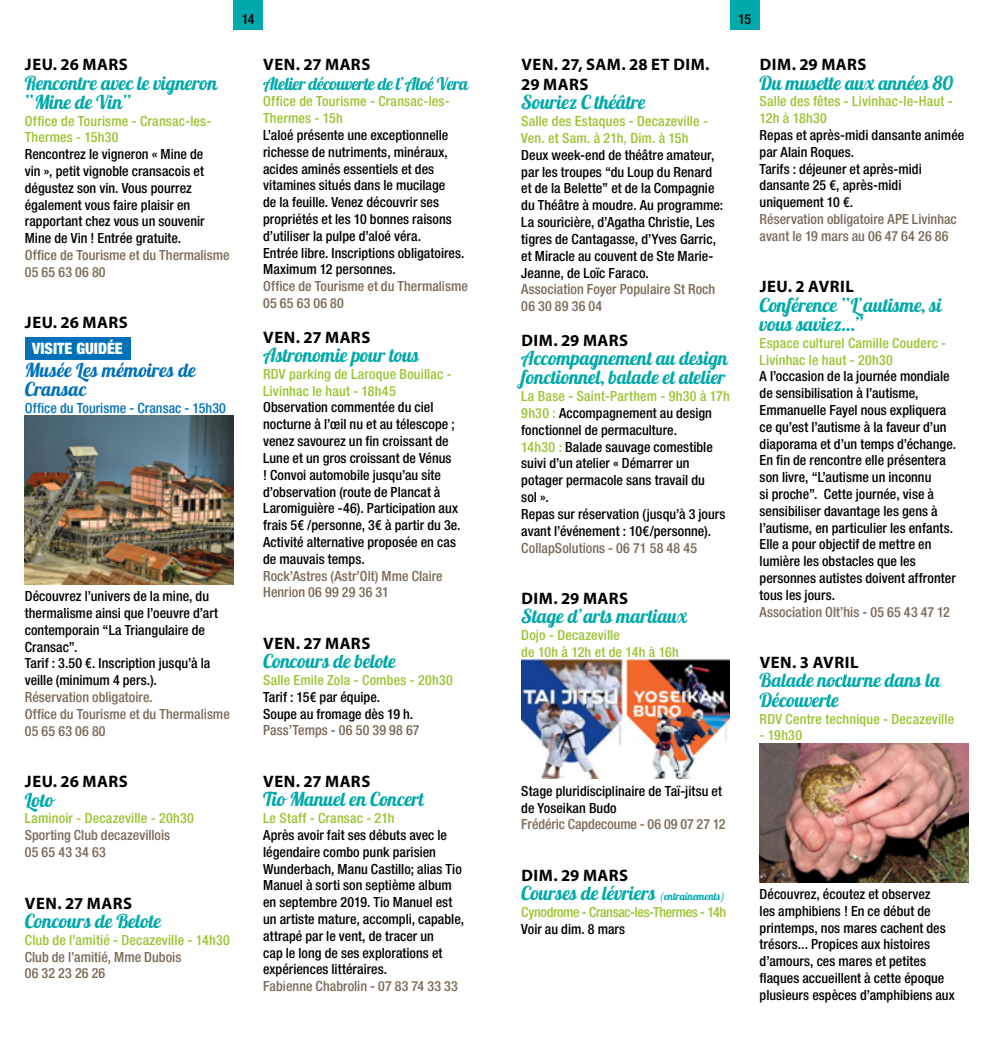
<style>
.page{position:relative;width:993px;height:1042px;background:#fff}
.page>*{position:absolute;margin:0;border:0;box-sizing:border-box;transform-origin:0 0}
.t1{font:19.25px/19.2px "Lobster 1.4";letter-spacing:.01em;color:#00a9ab}
.t2{font:19.25px "Lobster 1.4";letter-spacing:-.01em;color:#00a9ab}
.t3{font:19.25px/19.2px "Lobster 1.4";letter-spacing:.035em;color:#00a9ab}
.t4{font:19.25px/19.2px "Lobster 1.4";letter-spacing:.02em;color:#0071b9}
.t5{font:17.5px "Lobster 1.4";letter-spacing:-.015em;color:#00a9ab}
.t6{font:700 16.62px/19.9px "Myriad Pro";letter-spacing:.03em;color:#000}
.t7{font:900 condensed 15.75px "Helvetica Neue";color:#fff}
.t8{font:500 condensed 14px/16.8px "Helvetica Neue";letter-spacing:.005em;color:#000}
.t9{font:500 condensed 14px/16.8px "Helvetica Neue";letter-spacing:.005em;color:#7b6a58}
.t10{font:500 condensed 14px/16.8px "Helvetica Neue";letter-spacing:.01em;color:#9ac431}
.t11{font:500 condensed 14px "Helvetica Neue";letter-spacing:-.025em;color:#9ac431}
.t12{font:500 condensed 14px "Helvetica Neue";letter-spacing:.005em;color:#0071b9}
.s1{color:#9ac431}
.s2{font-size:10.5px}
</style>
<div class="page">
<div style="left:233px;top:0;width:30px;height:30px;background:#00a9ab"></div>
<div style="left:729px;top:0;width:30px;height:30px;background:#00a9ab"></div>
<div style="left:25px;top:337px;width:105px;height:22px;background:#0071b9"></div>
<img style="left:25px;top:416px;width:208px;height:168px">
<img style="left:521px;top:660px;width:208px;height:119px">
<img style="left:759px;top:743px;width:208px;height:139px">
<p class="t8" style="left:242px;top:10px;width:14px">14</p>
<p class="t8" style="left:738px;top:10px;width:14px">15</p>
<p class="t6" style="left:25px;top:54px;width:104px">JEU. 26 MARS</p>
<h1 class="t1" style="left:25px;top:73px;width:193px">Rencontre avec le vigneron “Mine de Vin”</h1>
<p class="t10" style="left:25px;top:112px;width:188px">Office de Tourisme - Cransac-les-<br>Thermes - 15h30</p>
<p class="t8" style="left:25px;top:146px;width:181px">Rencontrez le vigneron « Mine de vin », petit vignoble cransacois et dégustez son vin. Vous pourrez également vous faire plaisir en rapportant chez vous un souvenir<br>Mine de Vin ! Entrée gratuite.</p>
<p class="t9" style="left:25px;top:246px;width:206px">Office de Tourisme et du Thermalisme<br>05 65 63 06 80</p>
<p class="t6" style="left:25px;top:312px;width:104px">JEU. 26 MARS</p>
<p class="t7" style="left:32px;top:339px;width:92px">VISITE GUIDÉE</p>
<h1 class="t4" style="left:25px;top:360px;width:172px">Musée Les mémoires de<br>Cransac</h1>
<p class="t12" style="left:25px;top:400px;width:203px">Office du Tourisme - Cransac - 15h30</p>
<p class="t8" style="left:25px;top:588px;width:195px">Découvrez l’univers de la mine, du thermalisme ainsi que l’oeuvre d’art contemporain “La Triangulaire de<br>Cransac”.<br>Tarif : 3.50 €. Inscription jusqu’à la veille (minimum 4 pers.).</p>
<p class="t9" style="left:25px;top:688px;width:206px">Réservation obligatoire.<br>Office du Tourisme et du Thermalisme<br>05 65 63 06 80</p>
<p class="t6" style="left:25px;top:771px;width:104px">JEU. 26 MARS</p>
<h1 class="t1" style="left:25px;top:790px;width:30px">Loto</h1>
<p class="t10" style="left:25px;top:810px;width:170px">Laminoir - Decazeville - 20h30</p>
<p class="t9" style="left:25px;top:826px;width:147px">Sporting Club decazevillois<br>05 65 43 34 63</p>
<p class="t6" style="left:25px;top:892px;width:108px">VEN. 27 MARS</p>
<h1 class="t2" style="left:25px;top:908px;width:137px">Concours de Belote</h1>
<p class="t10" style="left:25px;top:931px;width:206px">Club de l’amitié - Decazeville - 14h30</p>
<p class="t9" style="left:25px;top:948px;width:158px">Club de l’amitié, Mme Dubois<br>06 32 23 26 26</p>
<p class="t6" style="left:263px;top:54px;width:108px">VEN. 27 MARS</p>
<p class="t5" style="left:263px;top:72px;width:206px">Atelier découverte de l’Aloé Vera</p>
<p class="t10" style="left:263px;top:93px;width:188px">Office de Tourisme - Cransac-les-<br>Thermes - 15h</p>
<p class="t8" style="left:263px;top:126px;width:203px">L’aloé présente une exceptionnelle richesse de nutriments, minéraux, acides aminés essentiels et des vitamines situés dans le mucilage<br>de la feuille. Venez découvrir ses propriétés et les 10 bonnes raisons d’utiliser la pulpe d’aloé véra.<br>Entrée libre. Inscriptions obligatoires.<br>Maximum 12 personnes.</p>
<p class="t9" style="left:263px;top:278px;width:206px">Office de Tourisme et du Thermalisme<br>05 65 63 06 80</p>
<p class="t6" style="left:263px;top:327px;width:108px">VEN. 27 MARS</p>
<h1 class="t2" style="left:263px;top:343px;width:156px">Astronomie pour tous</h1>
<p class="t10" style="left:263px;top:365px;width:190px">RDV parking de Laroque Bouillac -<br>Livinhac le haut - 18h45</p>
<p class="t8" style="left:263px;top:399px;width:199px">Observation commentée du ciel nocturne à l’œil nu et au télescope ; venez savourez un fin croissant de Lune et un gros croissant de Vénus<br>! Convoi automobile jusqu’au site d’observation (route de Plancat à Laromiguière -46). Participation aux frais 5€ /personne, 3€ à partir du 3e.<br>Activité alternative proposée en cas de mauvais temps.</p>
<p class="t9" style="left:263px;top:567px;width:181px">Rock’Astres (Astr’Olt) Mme Claire<br>Henrion 06 99 29 36 31</p>
<p class="t6" style="left:263px;top:633px;width:108px">VEN. 27 MARS</p>
<h1 class="t2" style="left:263px;top:649px;width:134px">Concours de belote</h1>
<p class="t10" style="left:263px;top:671px;width:191px">Salle Emile Zola - Combes - 20h30</p>
<p class="t8" style="left:263px;top:688px;width:152px">Tarif : 15€ par équipe.<br>Soupe au fromage dès 19 h.</p>
<p class="t9" style="left:263px;top:722px;width:158px">Pass’Temps - 06 50 39 98 67</p>
<p class="t6" style="left:263px;top:771px;width:108px">VEN. 27 MARS</p>
<h1 class="t1" style="left:263px;top:789px;width:162px">Tio Manuel en Concert</h1>
<p class="t10" style="left:263px;top:809px;width:133px">Le Staff - Cransac - 21h</p>
<p class="t8" style="left:263px;top:826px;width:202px">Après avoir fait ses débuts avec le légendaire combo punk parisien Wunderbach, Manu Castillo; alias Tio Manuel à sorti son septième album en septembre 2019. Tio Manuel est un artiste mature, accompli, capable, attrapé par le vent, de tracer un<br>cap le long de ses explorations et expériences littéraires.</p>
<p class="t9" style="left:263px;top:977px;width:196px">Fabienne Chabrolin - 07 83 74 33 33</p>
<p class="t6" style="left:521px;top:54px;width:190px">VEN. 27, SAM. 28 ET DIM.<br>29 MARS</p>
<h1 class="t2" style="left:521px;top:90px;width:125px">Souriez C théâtre</h1>
<p class="t10" style="left:521px;top:113px;width:188px">Salle des Estaques - Decazeville -<br>Ven. et Sam. à 21h, Dim. à 15h</p>
<p class="t8" style="left:521px;top:146px;width:203px">Deux week-end de théâtre amateur, par les troupes “du Loup du Renard et de la Belette” et de la Compagnie du Théâtre à moudre. Au programme:<br>La souricière, d’Agatha Christie, Les tigres de Cantagasse, d’Yves Garric, et Miracle au couvent de Ste Marie-Jeanne, de Loïc Faraco.</p>
<p class="t9" style="left:521px;top:281px;width:195px">Association Foyer Populaire St Roch<br>06 30 89 36 04</p>
<p class="t6" style="left:521px;top:330px;width:108px">DIM. 29 MARS</p>
<h1 class="t3" style="left:521px;top:348px;width:207px">Accompagnement au design fonctionnel, balade et atelier</h1>
<p class="t8" style="left:521px;top:388px;width:210px"><span class="s1">La Base - Saint-Parthem - 9h30 à 17h<br>9h30 :</span> Accompagnement au design fonctionnel de permaculture.<br><span class="s1">14h30 :</span> Balade sauvage comestible suivi d’un atelier « Démarrer un potager permacole sans travail du<br>sol ».<br>Repas sur réservation (jusqu’à 3 jours avant l’événement : 10€/personne).</p>
<p class="t9" style="left:521px;top:539px;width:177px">CollapSolutions - 06 71 58 48 45</p>
<p class="t6" style="left:521px;top:588px;width:108px">DIM. 29 MARS</p>
<h1 class="t2" style="left:521px;top:604px;width:167px">Stage d’arts martiaux</h1>
<p class="t10" style="left:521px;top:627px;width:159px">Dojo - Decazeville<br>de 10h à 12h et de 14h à 16h</p>
<p class="t8" style="left:521px;top:782px;width:202px">Stage pluridisciplinaire de Taï-jitsu et de Yoseikan Budo</p>
<p class="t9" style="left:521px;top:816px;width:206px">Frédéric Capdecoume - 06 09 07 27 12</p>
<p class="t6" style="left:521px;top:865px;width:108px">DIM. 29 MARS</p>
<h1 class="t1" style="left:521px;top:883px;width:205px">Courses de lévriers <span class="s2">(entraînements)</span></h1>
<p class="t11" style="left:521px;top:903px;width:206px">Cynodrome - Cransac-les-Thermes - 14h</p>
<p class="t8" style="left:521px;top:920px;width:105px">Voir au dim. 8 mars</p>
<p class="t6" style="left:759px;top:54px;width:108px">DIM. 29 MARS</p>
<h1 class="t1" style="left:759px;top:73px;width:195px">Du musette aux années 80</h1>
<p class="t10" style="left:759px;top:93px;width:194px">Salle des fêtes - Livinhac-le-Haut -<br>12h à 18h30</p>
<p class="t8" style="left:759px;top:126px;width:206px">Repas et après-midi dansante animée par Alain Roques.<br>Tarifs : déjeuner et après-midi dansante 25 €, après-midi uniquement 10 €.</p>
<p class="t9" style="left:759px;top:210px;width:199px">Réservation obligatoire APE Livinhac avant le 19 mars au 06 47 64 26 86</p>
<p class="t6" style="left:759px;top:276px;width:96px">JEU. 2 AVRIL</p>
<h1 class="t1" style="left:759px;top:295px;width:182px">Conférence “L’autisme, si vous saviez…”</h1>
<p class="t10" style="left:759px;top:334px;width:188px">Espace culturel Camille Couderc -<br>Livinhac le haut - 20h30</p>
<p class="t8" style="left:759px;top:368px;width:198px">A l’occasion de la journée mondiale de sensibilisation à l’autisme, Emmanuelle Fayel nous expliquera ce qu’est l’autisme à la faveur d’un diaporama et d’un temps d’échange.<br>En fin de rencontre elle présentera son livre, “L’autisme un inconnu<br>si proche”. Cette journée, vise à sensibiliser davantage les gens à l’autisme, en particulier les enfants.<br>Elle a pour objectif de mettre en lumière les obstacles que les personnes autistes doivent affronter tous les jours.</p>
<p class="t9" style="left:759px;top:603px;width:192px">Association Olt’his - 05 65 43 47 12</p>
<p class="t6" style="left:759px;top:652px;width:100px">VEN. 3 AVRIL</p>
<h1 class="t3" style="left:759px;top:670px;width:181px">Balade nocturne dans la<br>Découverte</h1>
<p class="t10" style="left:759px;top:710px;width:196px">RDV Centre technique - Decazeville</p>
<p class="t10" style="left:759px;top:727px;width:44px">- 19h30</p>
<p class="t8" style="left:759px;top:885px;width:196px">Découvrez, écoutez et observez<br>les amphibiens ! En ce début de printemps, nos mares cachent des trésors... Propices aux histoires d’amours, ces mares et petites flaques accueillent à cette époque plusieurs espèces d’amphibiens aux</p>
</div>
